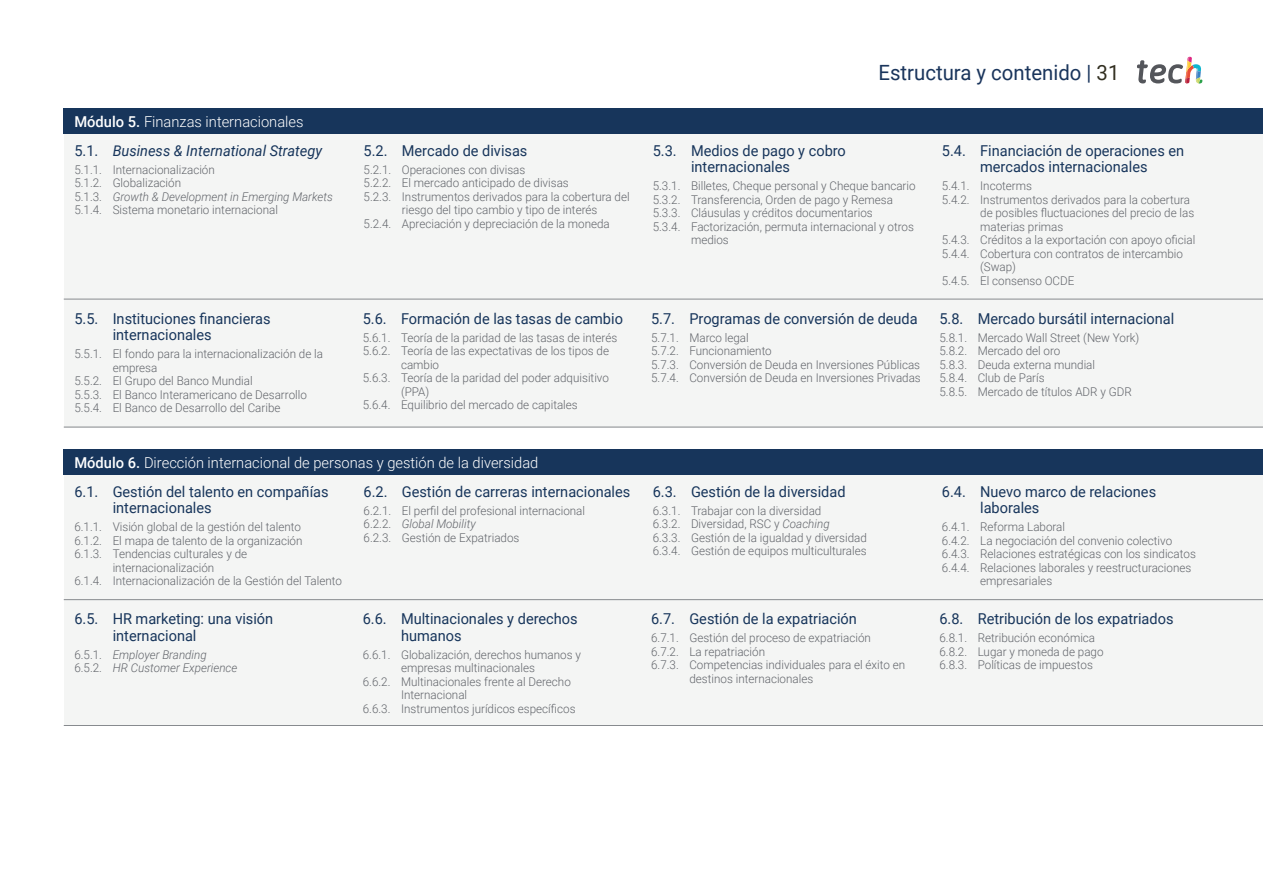
<style>
.page{position:relative;width:1263px;height:893px;background:#fff}
.page>*{position:absolute;margin:0;border:0;box-sizing:border-box;transform-origin:0 0}
.t1{font:21px "Roboto";color:#1a355c}
.t2{font:15px/16.5px "Roboto";color:#17355b}
.t3{font:300 15px "Roboto";color:#fff}
.t4{font:italic 15px "Roboto";color:#17355b}
.t5{font:300 12px/13.5px "Roboto";color:#61646a}
.t6{font:italic 300 12px/13.5px "Roboto";color:#61646a}
.s1{font-weight:500}
.s2{font-style:normal}
.s3{font-style:italic}
.s4{color:#312e20}
</style>
<div class="page">
<div style="left:64px;top:134px;width:1199px;height:293px;background:#f4f5f4"></div>
<div style="left:64px;top:475px;width:1199px;height:250px;background:#f4f5f4"></div>
<hr style="left:64px;top:427px;width:1199px;height:1px;background:#878a8e">
<hr style="left:64px;top:725px;width:1199px;height:1px;background:#878a8e">
<div style="left:64px;top:109px;width:1199px;height:25px;background:#17355b"></div>
<div style="left:64px;top:449px;width:1199px;height:26px;background:#17355b"></div>
<hr style="left:64px;top:299px;width:1199px;height:1px;background:#878a8e">
<hr style="left:64px;top:599px;width:1199px;height:1px;background:#878a8e">
<svg style="left:1137px;top:57px;width:65px;height:27px"></svg>
<p class="t3" style="left:74px;top:111px;width:231px"><span class="s1">Módulo 5.</span> Finanzas internacionales</p>
<p class="t4" style="left:74px;top:140px;width:249px"><span class="s2">5.1.</span> Business &amp; International Strategy</p>
<p class="t5" style="left:74px;top:162px;width:260px">5.1.1. Internacionalización<br>5.1.2. Globalización<br>5.1.3. <span class="s3">Growth &amp; Development in Emerging Markets </span>5.1.4. Sistema monetario internacional</p>
<p class="t2" style="left:364px;top:142px;width:165px">5.2. Mercado de divisas</p>
<p class="t5" style="left:364px;top:162px;width:163px">5.2.1. Operaciones con divisas</p>
<p class="t5" style="left:364px;top:176px;width:207px">5.2.2. El mercado anticipado de divisas</p>
<p class="t5" style="left:364px;top:189px;width:268px">5.2.3. Instrumentos derivados para la cobertura del</p>
<p class="t5" style="left:402px;top:203px;width:197px">riesgo del tipo cambio y tipo de interés</p>
<p class="t5" style="left:364px;top:216px;width:248px">5.2.4. Apreciación y depreciación de la moneda</p>
<p class="t2" style="left:113px;top:310px;width:159px;text-indent:-38px">5.5. Instituciones financieras internacionales</p>
<p class="t5" style="left:74px;top:347px;width:250px">5.5.1. El fondo para la internacionalización de la</p>
<p class="t5" style="left:113px;top:360px;width:46px">empresa</p>
<p class="t5" style="left:74px;top:374px;width:180px">5.5.2. El Grupo del Banco Mundial</p>
<p class="t5" style="left:74px;top:387px;width:234px">5.5.3. El Banco Interamericano de Desarrollo</p>
<p class="t5" style="left:74px;top:401px;width:208px">5.5.4. El Banco de Desarrollo del Caribe</p>
<p class="t2" style="left:363px;top:310px;width:262px">5.6. Formación de las tasas de cambio</p>
<p class="t5" style="left:363px;top:330px;width:256px">5.6.1. Teoría de la paridad de las tasas de interés</p>
<p class="t5" style="left:363px;top:344px;width:248px">5.6.2. Teoría de las expectativas de los tipos de</p>
<p class="t5" style="left:401px;top:357px;width:40px">cambio</p>
<p class="t5" style="left:363px;top:371px;width:248px">5.6.3. Teoría de la paridad del poder adquisitivo</p>
<p class="t5" style="left:401px;top:384px;width:30px">(PPA)</p>
<p class="t5" style="left:363px;top:398px;width:217px">5.6.4. Equilibrio del mercado de capitales</p>
<p class="t3" style="left:74px;top:452px;width:466px"><span class="s1">Módulo 6.</span> Dirección internacional de personas y gestión de la diversidad</p>
<p class="t2" style="left:113px;top:483px;width:218px;text-indent:-38px">6.1. Gestión del talento en compañías internacionales</p>
<p class="t5" style="left:74px;top:520px;width:228px">6.1.1. Visión global de la gestión del talento</p>
<p class="t5" style="left:74px;top:533px;width:230px">6.1.2. El mapa de talento de la organización</p>
<p class="t5" style="left:74px;top:547px;width:174px">6.1.3. Tendencias culturales y de</p>
<p class="t5" style="left:113px;top:560px;width:103px">internacionalización</p>
<p class="t5" style="left:74px;top:574px;width:269px">6.1.4. Internacionalización de la Gestión del Talento</p>
<p class="t2" style="left:113px;top:610px;width:162px;text-indent:-38px">6.5. HR marketing: una visión internacional</p>
<p class="t6" style="left:74px;top:647px;width:164px"><span class="s2">6.5.1.</span> Employer Branding<br><span class="s2">6.5.2.</span> HR Customer Experience</p>
<p class="t2" style="left:364px;top:483px;width:268px">6.2. Gestión de carreras internacionales</p>
<p class="t5" style="left:364px;top:503px;width:223px">6.2.1. El perfil del profesional internacional<br>6.2.2. <span class="s3">Global Mobility<br></span>6.2.3. Gestión de Expatriados</p>
<p class="t2" style="left:401px;top:610px;width:178px;text-indent:-38px">6.6. Multinacionales y derechos humanos</p>
<p class="t5" style="left:363px;top:647px;width:220px">6.6.1. Globalización, derechos humanos y</p>
<p class="t5" style="left:401px;top:661px;width:136px">empresas multinacionales</p>
<p class="t5" style="left:363px;top:674px;width:210px">6.6.2. Multinacionales frente al Derecho</p>
<p class="t5" style="left:401px;top:688px;width:68px">Internacional</p>
<p class="t5" style="left:363px;top:701px;width:214px">6.6.3. Instrumentos jurídicos específicos</p>
<h1 class="t1" style="left:878px;top:57px;width:242px">Estructura y contenido | <span class="s4">31</span></h1>
<p class="t2" style="left:691px;top:142px;width:156px;text-indent:-38px">5.3. Medios de pago y cobro internacionales</p>
<p class="t5" style="left:653px;top:179px;width:264px">5.3.1. Billetes, Cheque personal y Cheque bancario</p>
<p class="t5" style="left:653px;top:192px;width:242px">5.3.2. Transferencia, Orden de pago y Remesa</p>
<p class="t5" style="left:653px;top:206px;width:222px">5.3.3. Cláusulas y créditos documentarios</p>
<p class="t5" style="left:653px;top:219px;width:263px">5.3.4. Factorización, permuta internacional y otros</p>
<p class="t5" style="left:691px;top:233px;width:39px">medios</p>
<p class="t2" style="left:651px;top:310px;width:268px">5.7. Programas de conversión de deuda</p>
<p class="t5" style="left:651px;top:330px;width:271px">5.7.1. Marco legal<br>5.7.2. Funcionamiento<br>5.7.3. Conversión de Deuda en Inversiones Públicas 5.7.4. Conversión de Deuda en Inversiones Privadas</p>
<p class="t2" style="left:942px;top:142px;width:244px;text-align:center">5.4. Financiación de operaciones en mercados internacionales</p>
<p class="t5" style="left:942px;top:179px;width:92px">5.4.1. Incoterms</p>
<p class="t5" style="left:942px;top:192px;width:250px">5.4.2. Instrumentos derivados para la cobertura</p>
<p class="t5" style="left:980px;top:206px;width:216px">de posibles fluctuaciones del precio de las</p>
<p class="t5" style="left:980px;top:219px;width:85px">materias primas</p>
<p class="t5" style="left:942px;top:233px;width:255px">5.4.3. Créditos a la exportación con apoyo oficial</p>
<p class="t5" style="left:942px;top:246px;width:243px">5.4.4. Cobertura con contratos de intercambio</p>
<p class="t5" style="left:980px;top:260px;width:37px">(Swap)</p>
<p class="t5" style="left:942px;top:273px;width:134px">5.4.5. El consenso OCDE</p>
<p class="t2" style="left:939px;top:310px;width:236px">5.8. Mercado bursátil internacional</p>
<p class="t5" style="left:939px;top:330px;width:201px">5.8.1. Mercado Wall Street (New York)<br>5.8.2. Mercado del oro<br>5.8.3. Deuda externa mundial<br>5.8.4. Club de París<br>5.8.5. Mercado de títulos ADR y GDR</p>
<p class="t2" style="left:653px;top:483px;width:194px">6.3. Gestión de la diversidad</p>
<p class="t5" style="left:653px;top:503px;width:216px">6.3.1. Trabajar con la diversidad<br>6.3.2. Diversidad, RSC y <span class="s3">Coaching<br></span>6.3.3. Gestión de la igualdad y diversidad 6.3.4. Gestión de equipos multiculturales</p>
<p class="t2" style="left:651px;top:610px;width:207px">6.7. Gestión de la expatriación</p>
<p class="t5" style="left:651px;top:631px;width:221px">6.7.1. Gestión del proceso de expatriación</p>
<p class="t5" style="left:651px;top:644px;width:115px">6.7.2. La repatriación</p>
<p class="t5" style="left:651px;top:658px;width:256px">6.7.3. Competencias individuales para el éxito en</p>
<p class="t5" style="left:689px;top:671px;width:125px">destinos internacionales</p>
<p class="t2" style="left:980px;top:483px;width:177px;text-indent:-38px">6.4. Nuevo marco de relaciones laborales</p>
<p class="t5" style="left:942px;top:520px;width:125px">6.4.1. Reforma Laboral</p>
<p class="t5" style="left:942px;top:533px;width:232px">6.4.2. La negociación del convenio colectivo</p>
<p class="t5" style="left:942px;top:547px;width:255px">6.4.3. Relaciones estratégicas con los sindicatos</p>
<p class="t5" style="left:942px;top:560px;width:251px">6.4.4. Relaciones laborales y reestructuraciones</p>
<p class="t5" style="left:980px;top:574px;width:74px">empresariales</p>
<p class="t2" style="left:939px;top:610px;width:236px">6.8. Retribución de los expatriados</p>
<p class="t5" style="left:939px;top:631px;width:166px">6.8.1. Retribución económica<br>6.8.2. Lugar y moneda de pago<br>6.8.3. Políticas de impuestos</p>
</div>
